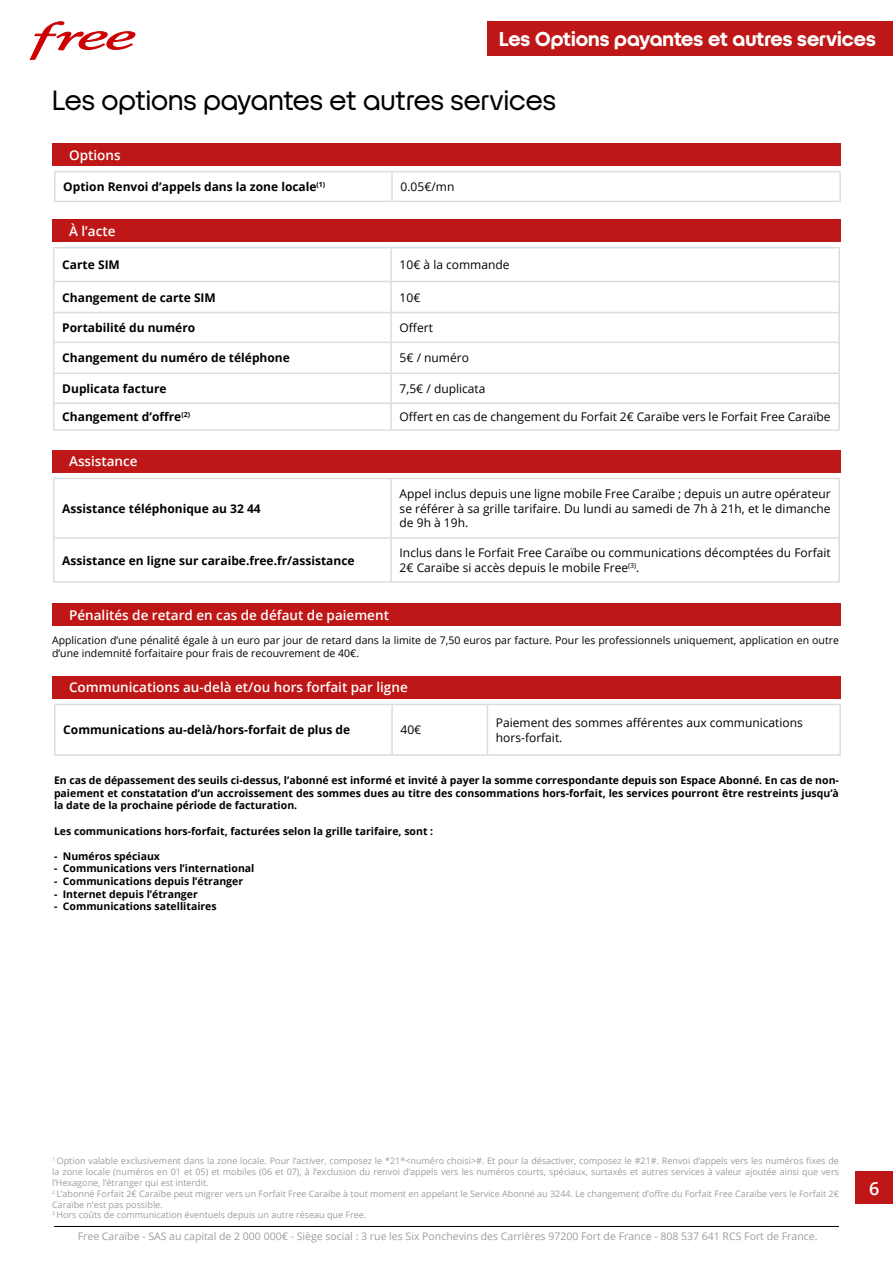
<style>
.page{position:relative;width:893px;height:1263px;background:#fff}
.page>*{position:absolute;margin:0;border:0;box-sizing:border-box;transform-origin:0 0}
.t1{font:27px "Iliad";color:#000}
.t2{font:700 19.5px "Iliad";color:#fff}
.t3{font:600 18px "Open Sans";color:#fff}
.t4{font:600 13.5px "Open Sans";color:#fff}
.t5{font:12px/14.4px "Open Sans";color:#000}
.t6{font:700 12px "Open Sans";color:#000}
.t7{font:700 10.5px/12.6px "Open Sans";color:#000;text-align:justify}
.t8{font:10.5px/12.6px "Open Sans";color:#000}
.t9{font:10.5px "Open Sans";color:#9d9d9c}
.t10{font:9px/10.8px "Open Sans";color:#9d9d9c}
</style>
<div class="page">
<div style="left:856px;top:1171px;width:37px;height:33px;background:#bf1717"></div>
<svg style="left:30px;top:21px;width:106px;height:39px"></svg>
<hr style="left:54px;top:1226px;width:785px;height:1px;background:#000">
<div style="left:52px;top:143px;width:789px;height:23px;background:#bf1717"></div>
<div style="left:52px;top:676px;width:789px;height:22px;background:#bf1717"></div>
<div style="left:52px;top:219px;width:789px;height:23px;background:#bf1717"></div>
<div style="left:52px;top:450px;width:789px;height:22px;background:#bf1717"></div>
<div style="left:52px;top:604px;width:789px;height:22px;background:#bf1717"></div>
<hr style="left:54px;top:171px;width:338px;height:1px;background:#dcdcdc">
<hr style="left:54px;top:172px;width:2px;height:29px;background:#dcdcdc">
<hr style="left:392px;top:171px;width:449px;height:1px;background:#dcdcdc">
<hr style="left:391px;top:172px;width:2px;height:29px;background:#dcdcdc">
<hr style="left:839px;top:172px;width:2px;height:29px;background:#dcdcdc">
<hr style="left:54px;top:201px;width:338px;height:1px;background:#dcdcdc">
<hr style="left:392px;top:201px;width:449px;height:1px;background:#dcdcdc">
<hr style="left:54px;top:704px;width:338px;height:1px;background:#dcdcdc">
<hr style="left:54px;top:705px;width:2px;height:49px;background:#dcdcdc">
<hr style="left:392px;top:704px;width:95px;height:1px;background:#dcdcdc">
<hr style="left:391px;top:705px;width:2px;height:49px;background:#dcdcdc">
<hr style="left:487px;top:704px;width:354px;height:1px;background:#dcdcdc">
<hr style="left:487px;top:705px;width:1px;height:49px;background:#dcdcdc">
<hr style="left:839px;top:705px;width:2px;height:49px;background:#dcdcdc">
<hr style="left:54px;top:754px;width:338px;height:2px;background:#dcdcdc">
<hr style="left:392px;top:754px;width:95px;height:2px;background:#dcdcdc">
<hr style="left:487px;top:754px;width:354px;height:2px;background:#dcdcdc">
<hr style="left:53px;top:247px;width:338px;height:1px;background:#dcdcdc">
<hr style="left:53px;top:248px;width:2px;height:33px;background:#dcdcdc">
<hr style="left:391px;top:247px;width:449px;height:1px;background:#dcdcdc">
<hr style="left:390px;top:248px;width:2px;height:33px;background:#dcdcdc">
<hr style="left:838px;top:248px;width:2px;height:33px;background:#dcdcdc">
<hr style="left:53px;top:281px;width:338px;height:1px;background:#dcdcdc">
<hr style="left:53px;top:282px;width:2px;height:30px;background:#dcdcdc">
<hr style="left:391px;top:281px;width:449px;height:1px;background:#dcdcdc">
<hr style="left:390px;top:282px;width:2px;height:30px;background:#dcdcdc">
<hr style="left:838px;top:282px;width:2px;height:30px;background:#dcdcdc">
<hr style="left:53px;top:312px;width:338px;height:1px;background:#dcdcdc">
<hr style="left:53px;top:313px;width:2px;height:29px;background:#dcdcdc">
<hr style="left:391px;top:312px;width:449px;height:1px;background:#dcdcdc">
<hr style="left:390px;top:313px;width:2px;height:29px;background:#dcdcdc">
<hr style="left:838px;top:313px;width:2px;height:29px;background:#dcdcdc">
<hr style="left:53px;top:342px;width:338px;height:1px;background:#dcdcdc">
<hr style="left:53px;top:343px;width:2px;height:30px;background:#dcdcdc">
<hr style="left:391px;top:342px;width:449px;height:1px;background:#dcdcdc">
<hr style="left:390px;top:343px;width:2px;height:30px;background:#dcdcdc">
<hr style="left:838px;top:343px;width:2px;height:30px;background:#dcdcdc">
<hr style="left:53px;top:373px;width:338px;height:1px;background:#dcdcdc">
<hr style="left:53px;top:374px;width:2px;height:28px;background:#dcdcdc">
<hr style="left:391px;top:373px;width:449px;height:1px;background:#dcdcdc">
<hr style="left:390px;top:374px;width:2px;height:28px;background:#dcdcdc">
<hr style="left:838px;top:374px;width:2px;height:28px;background:#dcdcdc">
<hr style="left:53px;top:402px;width:338px;height:2px;background:#dcdcdc">
<hr style="left:53px;top:404px;width:2px;height:25px;background:#dcdcdc">
<hr style="left:391px;top:402px;width:449px;height:2px;background:#dcdcdc">
<hr style="left:390px;top:404px;width:2px;height:25px;background:#dcdcdc">
<hr style="left:838px;top:404px;width:2px;height:25px;background:#dcdcdc">
<hr style="left:53px;top:429px;width:338px;height:2px;background:#dcdcdc">
<hr style="left:391px;top:429px;width:449px;height:2px;background:#dcdcdc">
<hr style="left:53px;top:478px;width:338px;height:1px;background:#dcdcdc">
<hr style="left:53px;top:479px;width:2px;height:58px;background:#dcdcdc">
<hr style="left:391px;top:478px;width:449px;height:1px;background:#dcdcdc">
<hr style="left:390px;top:479px;width:2px;height:58px;background:#dcdcdc">
<hr style="left:838px;top:479px;width:2px;height:58px;background:#dcdcdc">
<hr style="left:53px;top:537px;width:338px;height:2px;background:#dcdcdc">
<hr style="left:53px;top:539px;width:2px;height:42px;background:#dcdcdc">
<hr style="left:391px;top:537px;width:449px;height:2px;background:#dcdcdc">
<hr style="left:390px;top:539px;width:2px;height:42px;background:#dcdcdc">
<hr style="left:838px;top:539px;width:2px;height:42px;background:#dcdcdc">
<hr style="left:53px;top:581px;width:338px;height:2px;background:#dcdcdc">
<hr style="left:391px;top:581px;width:449px;height:2px;background:#dcdcdc">
<div style="left:487px;top:21px;width:406px;height:34px;background:#bf1717"></div>
<h2 class="t2" style="left:499px;top:28px;width:378px">Les Options payantes et autres services</h2>
<h1 class="t1" style="left:52px;top:86px;width:505px">Les options payantes et autres services</h1>
<h3 class="t4" style="left:69px;top:145px;width:53px">Options</h3>
<h3 class="t6" style="left:63px;top:178px;width:264px">Option Renvoi d’appels dans la zone locale<sup>(1)</sup></h3>
<h3 class="t5" style="left:401px;top:179px;width:55px">0.05€/mn</h3>
<h3 class="t4" style="left:69px;top:222px;width:48px">À l’acte</h3>
<h3 class="t6" style="left:62px;top:256px;width:59px">Carte SIM</h3>
<h3 class="t5" style="left:400px;top:257px;width:111px">10€ à la commande</h3>
<h3 class="t6" style="left:62px;top:289px;width:155px">Changement de carte SIM</h3>
<h3 class="t5" style="left:400px;top:290px;width:22px">10€</h3>
<h3 class="t6" style="left:62px;top:319px;width:134px">Portabilité du numéro</h3>
<h3 class="t5" style="left:400px;top:320px;width:35px">Offert</h3>
<h3 class="t6" style="left:62px;top:350px;width:229px">Changement du numéro de téléphone</h3>
<h3 class="t5" style="left:400px;top:351px;width:71px">5€ / numéro</h3>
<h3 class="t6" style="left:62px;top:380px;width:106px">Duplicata facture</h3>
<h3 class="t5" style="left:400px;top:381px;width:87px">7,5€ / duplicata</h3>
<h3 class="t6" style="left:62px;top:408px;width:129px">Changement d’offre<sup>(2)</sup></h3>
<h3 class="t5" style="left:400px;top:409px;width:433px">Offert en cas de changement du Forfait 2€ Caraïbe vers le Forfait Free Caraïbe</h3>
<h3 class="t4" style="left:69px;top:452px;width:70px">Assistance</h3>
<h3 class="t6" style="left:62px;top:500px;width:200px">Assistance téléphonique au 32 44</h3>
<h3 class="t5" style="left:400px;top:486px;width:433px;text-align:justify">Appel inclus depuis une ligne mobile Free Caraïbe ; depuis un autre opérateur se référer à sa grille tarifaire. Du lundi au samedi de 7h à 21h, et le dimanche de 9h à 19h.</h3>
<h3 class="t6" style="left:62px;top:552px;width:294px">Assistance en ligne sur caraibe.free.fr/assistance</h3>
<h3 class="t5" style="left:400px;top:545px;width:433px">Inclus dans le Forfait Free Caraïbe ou communications décomptées du Forfait<br>2€ Caraïbe si accès depuis le mobile Free<sup>(3)</sup>.</h3>
<h3 class="t4" style="left:69px;top:606px;width:321px">Pénalités de retard en cas de défaut de paiement</h3>
<p class="t8" style="left:52px;top:634px;width:788px">Application d’une pénalité égale à un euro par jour de retard dans la limite de 7,50 euros par facture. Pour les professionnels uniquement, application en outre d’une indemnité forfaitaire pour frais de recouvrement de 40€.</p>
<h3 class="t4" style="left:69px;top:678px;width:340px">Communications au-delà et/ou hors forfait par ligne</h3>
<h3 class="t6" style="left:63px;top:721px;width:289px">Communications au-delà/hors-forfait de plus de</h3>
<h3 class="t5" style="left:401px;top:722px;width:22px">40€</h3>
<h3 class="t5" style="left:496px;top:715px;width:308px">Paiement des sommes afférentes aux communications hors-forfait.</h3>
<p class="t7" style="left:54px;top:774px;width:786px">En cas de dépassement des seuils ci-dessus, l’abonné est informé et invité à payer la somme correspondante depuis son Espace Abonné. En cas de non&shy;paiement et constatation d’un accroissement des sommes dues au titre des consommations hors-forfait, les services pourront être restreints jusqu’à la date de la prochaine période de facturation.</p>
<p class="t7" style="left:54px;top:824px;width:381px">Les communications hors-forfait, facturées selon la grille tarifaire, sont :</p>
<p class="t7" style="left:54px;top:849px;width:107px">- Numéros spéciaux</p>
<p class="t7" style="left:54px;top:862px;width:202px">- Communications vers l’international</p>
<p class="t7" style="left:54px;top:874px;width:191px">- Communications depuis l’étranger</p>
<p class="t7" style="left:54px;top:887px;width:145px">- Internet depuis l’étranger</p>
<p class="t7" style="left:54px;top:900px;width:164px">- Communications satellitaires</p>
<p class="t10" style="left:52px;top:1155px;width:788px"><sup>1</sup> Option valable exclusivement dans la zone locale. Pour l’activer, composez le *21*&lt;numéro choisi&gt;#. Et pour la désactiver, composez le #21#. Renvoi d’appels vers les numéros fixes de la zone locale (numéros en 01 et 05) et mobiles (06 et 07), à l’exclusion du renvoi d’appels vers les numéros courts, spéciaux, surtaxés et autres services à valeur ajoutée ainsi que vers l’Hexagone, l’étranger qui est interdit.<br><sup>2</sup> L’abonné Forfait 2€ Caraïbe peut migrer vers un Forfait Free Caraïbe à tout moment en appelant le Service Abonné au 3244. Le changement d’offre du Forfait Free Caraïbe vers le Forfait 2€ Caraïbe n’est pas possible.<br><sup>3</sup> Hors coûts de communication éventuels depuis un autre réseau que Free.</p>
<p class="t9" style="left:78px;top:1229px;width:741px">Free Caraïbe - SAS au capital de 2 000 000€ - Siège social : 3 rue les Six Ponchevins des Carrières 97200 Fort de France - 808 537 641 RCS Fort de France.</p>
<h3 class="t3" style="left:869px;top:1176px;width:12px">6</h3>
</div>
